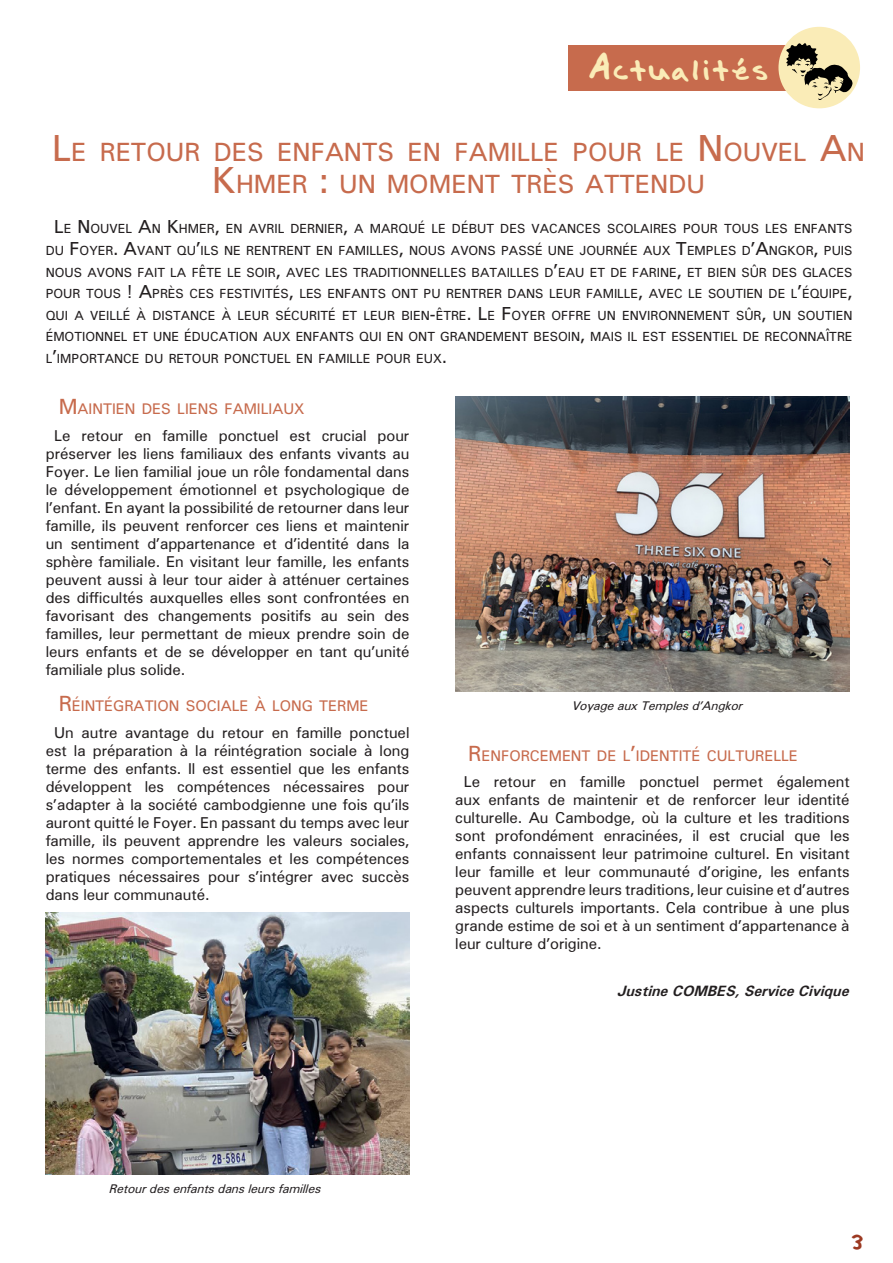
<style>
.page{position:relative;width:893px;height:1263px;background:#fff}
.page>*{position:absolute;margin:0;border:0;box-sizing:border-box;transform-origin:0 0}
.t1{font:34.5px "Child's Play";color:#faecb7}
.t2{font:25.2px/31.5px "Free Universal";color:#c76b4d;text-align:center}
.t3{font:21px "Child's Play";color:#9c3922}
.t4{font:15px/18px "Free Universal";color:#231f20;text-align:justify}
.t5{font:14.7px "Free Universal";color:#c76b4d}
.t6{font:italic 700 14.25px "Free Universal";color:#231f20}
.t7{font:12.6px/21.6px "Free Universal";color:#231f20;text-align:justify}
.t8{font:italic 12px "Free Universal";color:#231f20}
.s1{font-size:36px}
.s2{font-size:18px}
.s3{font-size:21px}
</style>
<div class="page">
<div style="left:568px;top:45px;width:223px;height:46px;background:#c76b4d"></div>
<div style="left:778px;top:27px;width:82px;height:81px;background:#faecb7;border-radius:50%"></div>
<svg style="left:786px;top:43px;width:67px;height:57px"></svg>
<img style="left:455px;top:396px;width:395px;height:296px">
<img style="left:46px;top:912px;width:363px;height:262px">
<p class="t1" style="left:588px;top:51px;width:183px">Actualités</p>
<p class="t2" style="left:52px;top:136px;width:815px"><span class="s1">L</span>E RETOUR DES ENFANTS EN FAMILLE POUR LE <span class="s1">N</span> OUVEL <span class="s1">A</span>N<br><span class="s1">K</span>HMER <span class="s1">:</span> UN MOMENT TRÈS ATTENDU</p>
<p class="t7" style="left:46px;top:218px;width:808px;text-indent:9px"><span class="s2">L</span>E <span class="s2">N</span> OUVEL <span class="s2">A</span>N <span class="s2">K</span>HMER<span class="s2">,</span> EN AVRIL DERNIER<span class="s2">,</span> A MARQUÉ LE DÉBUT DES VACANCES SCOLAIRES POUR TOUS LES ENFANTS DU <span class="s2">F</span>OYER<span class="s2">. A</span>VANT QU<span class="s2">’</span>ILS NE RENTRENT EN FAMILLES<span class="s2">,</span> NOUS AVONS PASSÉ UNE JOURNÉE AUX <span class="s2">T</span>EMPLES D<span class="s2">’A</span>NGKOR<span class="s2">,</span> PUIS NOUS AVONS FAIT LA FÊTE LE SOIR<span class="s2">,</span> AVEC LES TRADITIONNELLES BATAILLES D<span class="s2">’</span>EAU ET DE FARINE<span class="s2">,</span> ET BIEN SÛR DES GLACES POUR TOUS <span class="s2">! A</span>PRÈS CES FESTIVITÉS<span class="s2">,</span> LES ENFANTS ONT PU RENTRER DANS LEUR FAMILLE<span class="s2">,</span> AVEC LE SOUTIEN DE L<span class="s2">’</span>ÉQUIPE<span class="s2">, </span>QUI A VEILLÉ À DISTANCE À LEUR SÉCURITÉ ET LEUR BIEN<span class="s2">-</span>ÊTRE<span class="s2">. L</span>E <span class="s2">F</span>OYER OFFRE UN ENVIRONNEMENT SÛR<span class="s2">,</span> UN SOUTIEN ÉMOTIONNEL ET UNE ÉDUCATION AUX ENFANTS QUI EN ONT GRANDEMENT BESOIN<span class="s2">,</span> MAIS IL EST ESSENTIEL DE RECONNAÎTRE L<span class="s2">’</span>IMPORTANCE DU RETOUR PONCTUEL EN FAMILLE POUR EUX<span class="s2">.</span></p>
<p class="t5" style="left:59px;top:398px;width:247px"><span class="s3">M</span>AINTIEN DES LIENS FAMILIAUX</p>
<p class="t4" style="left:46px;top:426px;width:365px;text-indent:9px">Le retour en famille ponctuel est crucial pour préserver les liens familiaux des enfants vivants au Foyer. Le lien familial joue un rôle fondamental dans le développement émotionnel et psychologique de l’enfant. En ayant la possibilité de retourner dans leur famille, ils peuvent renforcer ces liens et maintenir un sentiment d’appartenance et d’identité dans la sphère familiale. En visitant leur famille, les enfants peuvent aussi à leur tour aider à atténuer certaines des difficultés auxquelles elles sont confrontées en favorisant des changements positifs au sein des familles, leur permettant de mieux prendre soin de leurs enfants et de se développer en tant qu’unité familiale plus solide.</p>
<p class="t5" style="left:59px;top:696px;width:311px"><span class="s3">R</span>ÉINTÉGRATION SOCIALE À LONG TERME</p>
<p class="t4" style="left:46px;top:723px;width:365px;text-indent:9px">Un autre avantage du retour en famille ponctuel est la préparation à la réintégration sociale à long terme des enfants. Il est essentiel que les enfants développent les compétences nécessaires pour s’adapter à la société cambodgienne une fois qu’ils auront quitté le Foyer. En passant du temps avec leur famille, ils peuvent apprendre les valeurs sociales, les normes comportementales et les compétences pratiques nécessaires pour s’intégrer avec succès dans leur communauté.</p>
<p class="t8" style="left:572px;top:697px;width:172px">Voyage aux Temples d’Angkor</p>
<p class="t5" style="left:468px;top:745px;width:331px"><span class="s3">R</span>ENFORCEMENT DE L<span class="s3">’</span>IDENTITÉ CULTURELLE</p>
<p class="t4" style="left:455px;top:772px;width:396px;text-indent:9px">Le retour en famille ponctuel permet également aux enfants de maintenir et de renforcer leur identité culturelle. Au Cambodge, où la culture et les traditions sont profondément enracinées, il est crucial que les enfants connaissent leur patrimoine culturel. En visitant leur famille et leur communauté d’origine, les enfants peuvent apprendre leurs traditions, leur cuisine et d’autres aspects culturels importants. Cela contribue à une plus grande estime de soi et à un sentiment d’appartenance à leur culture d’origine.</p>
<p class="t6" style="left:617px;top:981px;width:234px">Justine COMBES, Service Civique</p>
<p class="t8" style="left:110px;top:1180px;width:213px">Retour des enfants dans leurs familles</p>
<h3 class="t3" style="left:852px;top:1232px;width:14px">3</h3>
</div>
